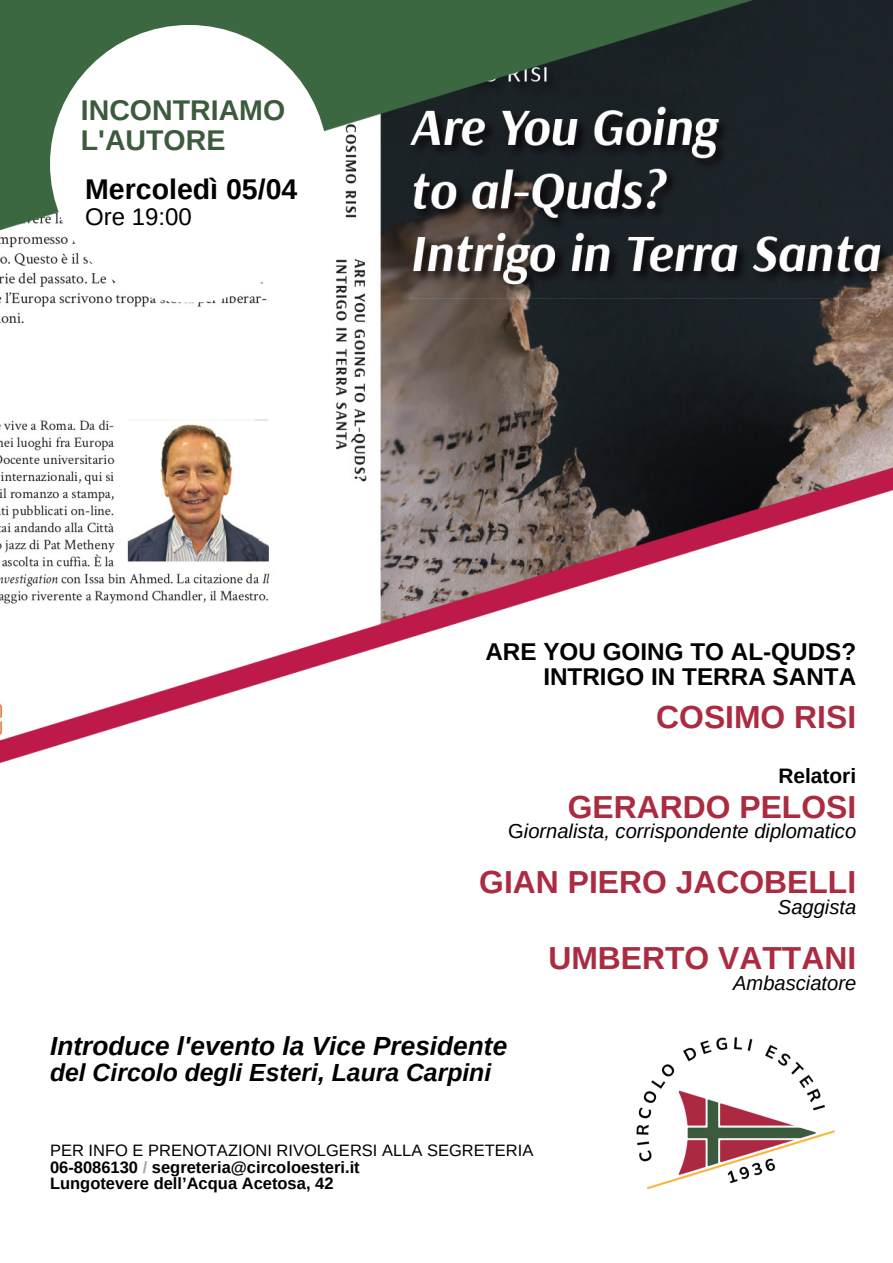
<style>
.page{position:relative;width:893px;height:1263px;background:#fff}
.page>*{position:absolute;margin:0;border:0;box-sizing:border-box;transform-origin:0 0}
.t1{font:700 31.88px "Arimo";color:#ab2b41}
.t2{font:700 28.5px/29.8px "Arimo";color:#3b5b3c}
.t3{font:700 28.5px "Arimo";color:#000}
.t4{font:italic 700 26.25px "Arimo";color:#000}
.t5{font:italic 700 24.75px "Arimo";color:#000}
.t6{font:700 24.3px/25.1px "Arimo";color:#000;text-align:right}
.t7{font:24px "Arimo";color:#000}
.t8{font:700 20.92px "Arimo";color:#000}
.t9{font:italic 20.1px "Arimo";color:#000}
.t10{font:700 16.5px/16.9px "Arimo";color:#000}
.s1{font-style:normal}
.s2{font-weight:400}
.s3{color:#a6a6a6}
</style>
<div class="page">
<img style="left:0;top:0;width:893px;height:764px">
<img style="left:636px;top:1037px;width:199px;height:153px">
<div style="left:50px;top:25px;width:278px;height:278px;background:#fff;border-radius:50%"></div>
<h2 class="t2" style="left:81px;top:96px;width:206px">INCONTRIAMO<br>L'AUTORE</h2>
<h2 class="t2" style="left:85px;top:104px;width:206px">INCONTRIAMO<br>L'AUTORE</h2>
<h2 class="t3" style="left:85px;top:173px;width:214px">Mercoledì 05/04</h2>
<h3 class="t7" style="left:85px;top:203px;width:108px">Ore 19:00</h3>
<h3 class="t6" style="left:485px;top:639px;width:372px">ARE YOU GOING TO AL-QUDS?<br>INTRIGO IN TERRA SANTA</h3>
<h1 class="t1" style="left:656px;top:699px;width:201px">COSIMO RISI</h1>
<p class="t8" style="left:778px;top:764px;width:79px">Relatori</p>
<h1 class="t1" style="left:568px;top:789px;width:290px">GERARDO PELOSI</h1>
<p class="t9" style="left:508px;top:820px;width:349px"><span class="s1">G</span>iornalista, corrispondente diplomatico</p>
<h1 class="t1" style="left:479px;top:864px;width:378px">GIAN PIERO JACOBELLI</h1>
<p class="t9" style="left:778px;top:896px;width:80px">Saggista</p>
<h1 class="t1" style="left:548px;top:940px;width:309px">UMBERTO VATTANI</h1>
<p class="t9" style="left:733px;top:972px;width:125px">Ambasciatore</p>
<h3 class="t4" style="left:50px;top:1031px;width:459px">Introduce l'evento la Vice Presidente</h3>
<h3 class="t5" style="left:50px;top:1058px;width:443px">del Circolo degli Esteri, Laura Carpini</h3>
<p class="t10" style="left:50px;top:1141px;width:485px"><span class="s2">PER INFO E PRENOTAZIONI RIVOLGERSI ALLA SEGRETERIA<br></span>06-8086130 <span class="s3">/</span> segreteria@circoloesteri.it<br>Lungotevere dell’Acqua Acetosa, 42</p>
</div>
